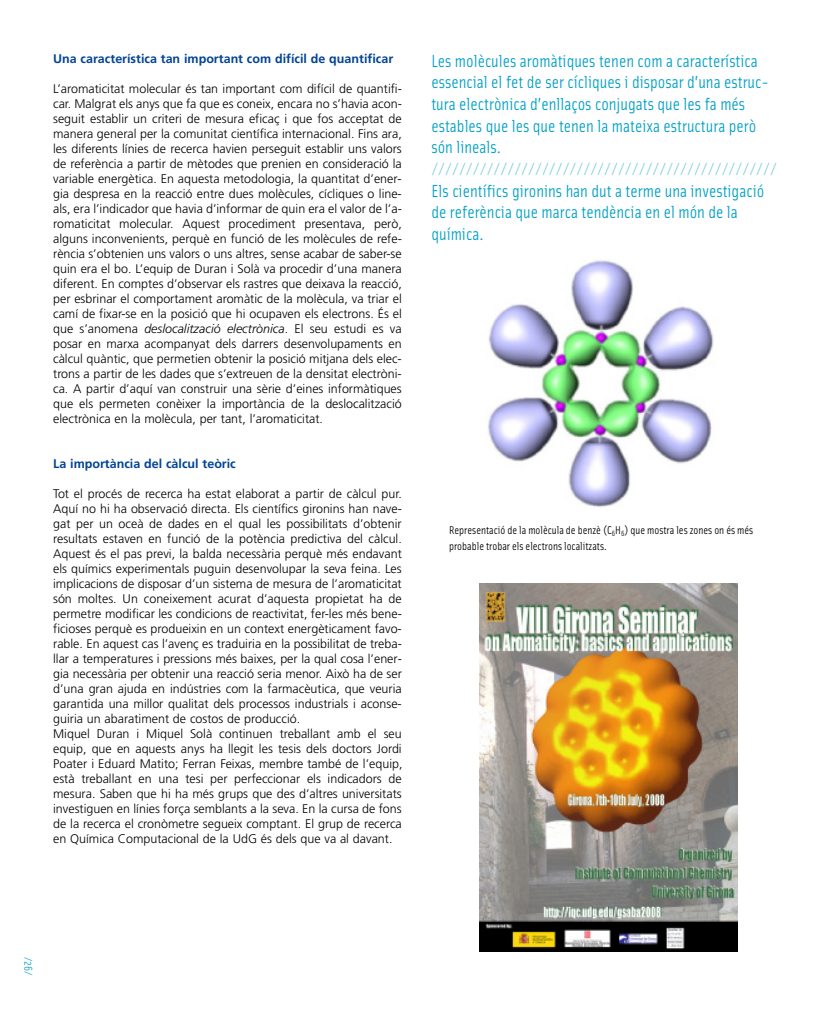
<style>
.page{position:relative;width:833px;height:1010px;background:#fff}
.page>*{position:absolute;margin:0;border:0;box-sizing:border-box;transform-origin:0 0}
.t1{font:17.5px/21.6px "Solex";color:#02a0c6}
.t2{font:17.5px "Solex";color:#81cfe2}
.t3{font:300 12.5px/15px "Frutiger LT";color:#000;text-align:justify}
.t4{font:700 12.5px "Frutiger LT";color:#004394}
.t5{font:11.38px/15.5px "Solex";color:#000}
.t6{font:11.25px "Solex";color:#02a0c6}
.s1{font-style:italic}
</style>
<div class="page">
<img style="left:488px;top:260px;width:226px;height:247px">
<img style="left:479px;top:584px;width:258px;height:367px">
<p class="t4" style="left:53px;top:53px;width:341px">Una característica tan important com difícil de quantificar</p>
<p class="t3" style="left:53px;top:82px;width:350px">L’aromaticitat molecular és tan important com difícil de quantifi&shy;car. Malgrat els anys que fa que es coneix, encara no s’havia acon&shy;seguit establir un criteri de mesura eficaç i que fos acceptat de manera general per la comunitat científica internacional. Fins ara, les diferents línies de recerca havien perseguit establir uns valors de referència a partir de mètodes que prenien en consideració la variable energètica. En aquesta metodologia, la quantitat d’ener&shy;gia despresa en la reacció entre dues molècules, cícliques o line&shy;als, era l’indicador que havia d’informar de quin era el valor de l’a&shy;romaticitat molecular. Aquest procediment presentava, però, alguns inconvenients, perquè en funció de les molècules de refe&shy;rència s’obtenien uns valors o uns altres, sense acabar de saber-se quin era el bo. L’equip de Duran i Solà va procedir d’una manera diferent. En comptes d’observar els rastres que deixava la reacció, per esbrinar el comportament aromàtic de la molècula, va triar el camí de fixar-se en la posició que hi ocupaven els electrons. És el que s’anomena <span class="s1">deslocalització electrònica</span>. El seu estudi es va posar en marxa acompanyat dels darrers desenvolupaments en càlcul quàntic, que permetien obtenir la posició mitjana dels elec&shy;trons a partir de les dades que s’extreuen de la densitat electròni&shy;ca. A partir d’aquí van construir una sèrie d’eines informàtiques que els permeten conèixer la importància de la deslocalització electrònica en la molècula, per tant, l’aromaticitat.</p>
<p class="t4" style="left:53px;top:458px;width:184px">La importància del càlcul teòric</p>
<p class="t3" style="left:53px;top:487px;width:351px;text-align:left">Tot el procés de recerca ha estat elaborat a partir de càlcul pur.<br>Aquí no hi ha observació directa. Els científics gironins han nave&shy;gat per un oceà de dades en el qual les possibilitats d’obtenir resultats estaven en funció de la potència predictiva del càlcul.<br>Aquest és el pas previ, la balda necessària perquè més endavant els químics experimentals puguin desenvolupar la seva feina. Les implicacions de disposar d’un sistema de mesura de l’aromaticitat són moltes. Un coneixement acurat d’aquesta propietat ha de permetre modificar les condicions de reactivitat, fer-les més bene&shy;ficioses perquè es produeixin en un context energèticament favo&shy;rable. En aquest cas l’avenç es traduiria en la possibilitat de treba&shy;llar a temperatures i pressions més baixes, per la qual cosa l’ener&shy;gia necessària per obtenir una reacció seria menor. Això ha de ser d’una gran ajuda en indústries com la farmacèutica, que veuria garantida una millor qualitat dels processos industrials i aconse&shy;guiria un abaratiment de costos de producció.<br>Miquel Duran i Miquel Solà continuen treballant amb el seu equip, que en aquests anys ha llegit les tesis dels doctors Jordi Poater i Eduard Matito; Ferran Feixas, membre també de l’equip, està treballant en una tesi per perfeccionar els indicadors de mesura. Saben que hi ha més grups que des d’altres universitats investiguen en línies força semblants a la seva. En la cursa de fons de la recerca el cronòmetre segueix comptant. El grup de recerca en Química Computacional de la UdG és dels que va al davant.</p>
<h1 class="t1" style="left:431px;top:50px;width:339px">Les molècules aromàtiques tenen com a característica essencial el fet de ser cícliques i disposar d’una estruc&shy;tura electrònica d’enllaços conjugats que les fa més estables que les que tenen la mateixa estructura però són lineals.</h1>
<h1 class="t2" style="left:431px;top:159px;width:347px">//////////////////////////////////////////////////</h1>
<h1 class="t1" style="left:431px;top:180px;width:334px">Els científics gironins han dut a terme una investigació de referència que marca tendència en el món de la química.</h1>
<p class="t5" style="left:449px;top:522px;width:306px">Representació de la molècula de benzè (C<sub>6</sub>H<sub>6</sub>) que mostra les zones on és més probable trobar els electrons localitzats.</p>
<p class="t6" style="left:35px;top:957px;width:20px;rotate:90deg">/26/</p>
</div>
